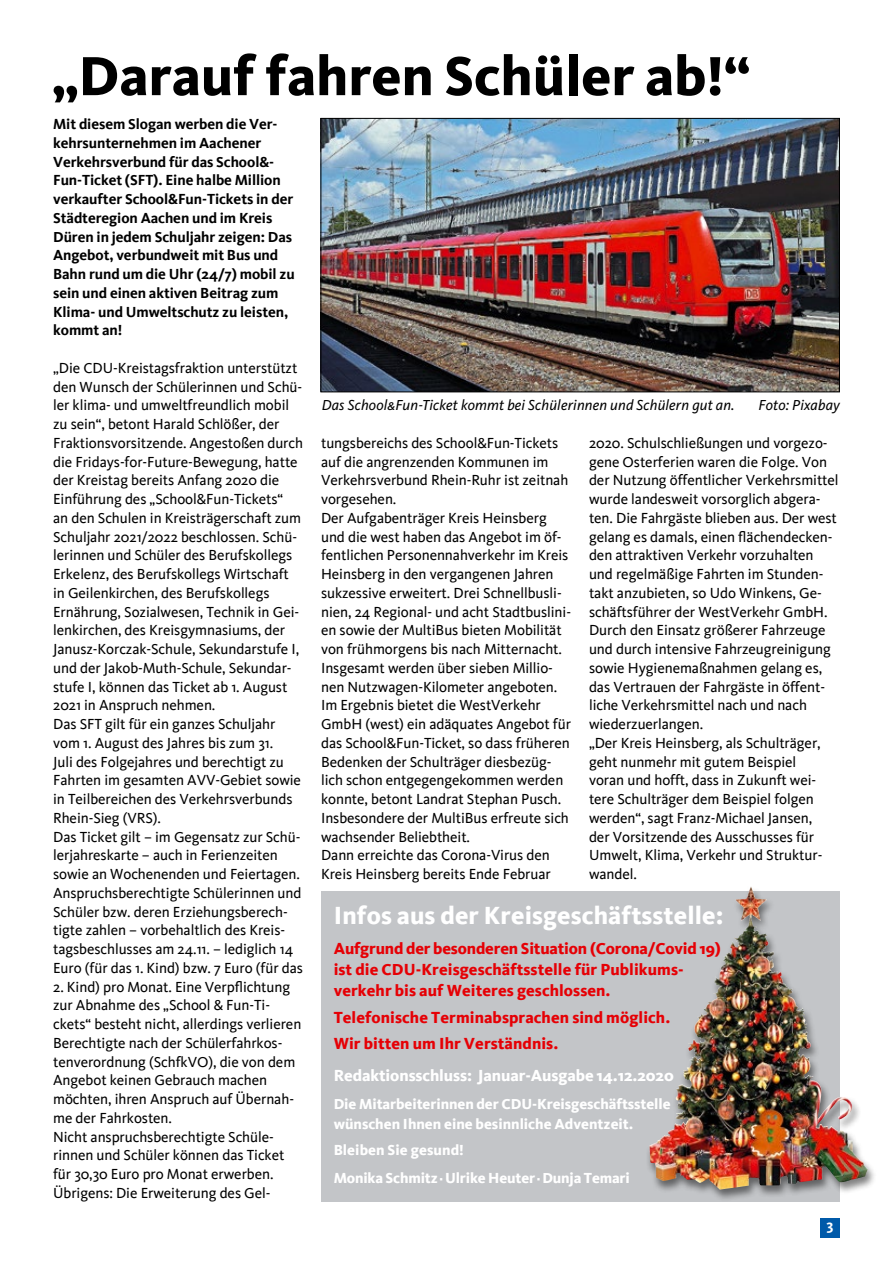
<style>
.page{position:relative;width:893px;height:1263px;background:#fff}
.page>*{position:absolute;margin:0;border:0;box-sizing:border-box;transform-origin:0 0}
.t1{font:800 57px "Kievit";color:#000}
.t2{font:800 25.5px "Kievit";letter-spacing:.005em;color:#fff}
.t3{font:800 16.5px/21.1px "Kievit";letter-spacing:.005em;color:#e60005}
.t4{font:800 16.5px "Kievit";letter-spacing:-.005em;color:#fff}
.t5{font:15px/18.8px "Kievit";letter-spacing:-.005em;color:#000}
.t6{font:700 15px/18.8px "Kievit";letter-spacing:-.005em;color:#000}
.t7{font:800 15px/19.4px "Kievit";letter-spacing:-.005em;color:#fff}
.t8{font:italic 15px "Kievit OT";letter-spacing:.01em;color:#000}
.t9{font:700 15px "Kievit";color:#fff}
.s1{font-family:"Franklin Gothic";font-weight:600}
</style>
<div class="page">
<div style="left:820px;top:1217px;width:20px;height:20px;background:#005aa9"></div>
<img style="left:323px;top:120px;width:515px;height:270px">
<div style="left:321px;top:118px;width:519px;height:274px;border:1px solid #000"></div>
<div style="left:322px;top:891px;width:518px;height:310px;background:#c3c5c8"></div>
<div style="left:646px;top:886px;width:231px;height:316px;background:#000;opacity:.5"></div>
<img style="left:718px;top:892px;width:32px;height:87px">
<h1 class="t1" style="left:52px;top:42px;width:699px">„Darauf fahren Schüler ab!“</h1>
<p class="t6" style="left:53px;top:115px;width:243px">Mit diesem Slogan werben die Ver&shy;kehrsunternehmen im Aachener<br>Verkehrsverbund für das School&amp;-<br>Fun-Ticket (SFT). Eine halbe Million verkaufter School&amp;Fun-Tickets in der<br>Städteregion Aachen und im Kreis<br>Düren in jedem Schuljahr zeigen: Das<br>Angebot, verbundweit mit Bus und<br>Bahn rund um die U hr (24/7) mobil zu sein und einen aktiven Beitrag zum<br>Klima- und U mweltschutz zu leisten, kommt an!</p>
<p class="t5" style="left:53px;top:359px;width:251px">„Die CDU -Kreistagsfraktion unterstützt den Wunsch der Schülerinnen und Schü&shy;ler klima- und umweltfreundlich mobil zu sein“, betont Harald Schlößer, der Fraktionsvorsitzende. Angestoßen durch die Fridays-for-Future-Bewegung, hatte der Kreistag bereits Anfang 2020 die Einführung des „School&amp;Fun-Tickets“<br>an den Schulen in Kreisträgerschaft zum Schuljahr 2021/2022 beschlossen. Schü&shy;lerinnen und Schüler des Berufskollegs Erkelenz, des Berufskollegs Wirtschaft in Geilenkirchen, des Berufskollegs Ernährung, Sozialwesen, Technik in Gei&shy;lenkirchen, des Kreisgymnasiums, der Janusz-Korczak-Schule, Sekundarstufe I, und der Jakob-Muth-Schule, Sekundar&shy;stufe I, können das Ticket ab 1. August 2021 in Anspruch nehmen.<br>Das SFT gilt für ein ganzes Schuljahr vom 1. August des Jahres bis zum 31.<br>Juli des Folgejahres und berechtigt zu Fahrten im gesamten AVV-Gebiet sowie in Teilbereichen des Verkehrsverbunds Rhein-Sieg (VRS).<br>Das Ticket gilt – im Gegensatz zur Schü&shy;lerjahreskarte – auch in Ferienzeiten sowie an Wochenenden und Feiertagen.<br>Anspruchsberechtigte Schülerinnen und Schüler bzw. deren Erziehungsberech&shy;tigte zahlen – vorbehaltlich des Kreis&shy;tagsbeschlusses am 24.11. – lediglich 14<br>Euro (für das 1. Kind) bzw. 7 Euro (für das</p>
<p class="t5" style="left:53px;top:977px;width:250px">2. Kind) pro Monat. Eine Verpflichtung zur Abnahme des „School &amp; Fun-Ti&shy;ckets“ besteht nicht, allerdings verlieren Berechtigte nach der Schülerfahrkos&shy;tenverordnung (SchfkVO), die von dem Angebot keinen Gebrauch machen möchten, ihren Anspruch auf Übernah&shy;me der Fahrkosten.<br>N icht anspruchsberechtigte Schüle&shy;rinnen und Schüler können das Ticket für 30,30 Euro pro Monat erwerben.<br>Übrigens: Die Erweiterung des Gel-</p>
<p class="t8" style="left:322px;top:396px;width:414px">Das School&amp;Fun-Ticket kommt bei Schülerinnen und Schülern gut an.</p>
<p class="t8" style="left:758px;top:396px;width:83px">Foto: Pixabay</p>
<p class="t5" style="left:321px;top:434px;width:251px">tungsbereichs des School&amp;Fun-Tickets auf die angrenzenden Kommunen im Verkehrsverbund Rhein-Ruhr ist zeitnah vorgesehen.<br>Der Aufgabenträger Kreis H einsberg und die west haben das Angebot im öf&shy;fentlichen Personennahverkehr im Kreis Heinsberg in den vergangenen Jahren sukzessive erweitert. Drei Schnellbusli&shy;nien, 24 Regional- und acht Stadtbuslini&shy;en sowie der MultiBus bieten Mobilität von frühmorgens bis nach Mitternacht.<br>Insgesamt werden über sieben Millio&shy;nen N utzwagen-Kilometer angeboten.<br>Im Ergebnis bietet die WestVerkehr GmbH (west) ein adäquates Angebot für das School&amp;Fun-Ticket, so dass früheren Bedenken der Schulträger diesbezüg&shy;lich schon entgegengekommen werden konnte, betont Landrat Stephan Pusch.<br>Insbesondere der MultiBus erfreute sich wachsender Beliebtheit.<br>Dann erreichte das Corona-Virus den Kreis Heinsberg bereits Ende Februar</p>
<p class="t5" style="left:589px;top:434px;width:251px">2020. Schulschließungen und vorgezo&shy;gene Osterferien waren die Folge. Von der N utzung öffentlicher Verkehrsmittel wurde landesweit vorsorglich abgera&shy;ten. Die Fahrgäste blieben aus. Der west gelang es damals, einen flächendecken&shy;den attraktiven Verkehr vorzuhalten und regelmäßige Fahrten im Stunden&shy;takt anzubieten, so Udo Winkens, Ge&shy;schäftsführer der WestVerkehr GmbH.<br>Durch den Einsatz größerer Fahrzeuge und durch intensive Fahrzeugreinigung sowie Hygienemaßnahmen gelang es, das Vertrauen der Fahrgäste in öffent&shy;liche Verkehrsmittel nach und nach wiederzuerlangen.<br>„Der Kreis Heinsberg, als Schulträger, geht nunmehr mit gutem Beispiel<br>voran und hofft, dass in Zukunft wei&shy;tere Schulträger dem Beispiel folgen werden“, sagt Franz-Michael Jansen,<br>der Vorsitzende des Ausschusses für<br>U mwelt, Klima, Verkehr und Struktur&shy;wandel.</p>
<h2 class="t2" style="left:334px;top:900px;width:391px">Infos aus der Kreisgeschäftsstelle:</h2>
<p class="t3" style="left:334px;top:938px;width:389px">Aufgrund der besonderen Situation (Corona/Covid 19) ist die CDU-Kreisgeschäftsstelle für Publikums&shy;verkehr bis auf Weiteres geschlossen.</p>
<p class="t3" style="left:334px;top:1004px;width:338px;line-height:26.4px">Telefonische Terminabsprachen sind möglich.<br>Wir bitten um Ihr Verständnis.</p>
<p class="t4" style="left:334px;top:1066px;width:342px">Redaktionsschluss: Januar-Ausgabe 14.12.2020</p>
<p class="t7" style="left:334px;top:1094px;width:338px">Die Mitarbeiterinnen der CDU-Kreisgeschäftsstelle wünschen Ihnen eine besinnliche Adventzeit.</p>
<p class="t7" style="left:334px;top:1136px;width:298px;line-height:28.2px">Bleiben Sie gesund!<br>Monika Schmitz <span class="s1">·</span> Ulrike Heuter <span class="s1">·</span> Dunja Temari</p>
<p class="t9" style="left:826px;top:1216px;width:8px">3</p>
</div>
